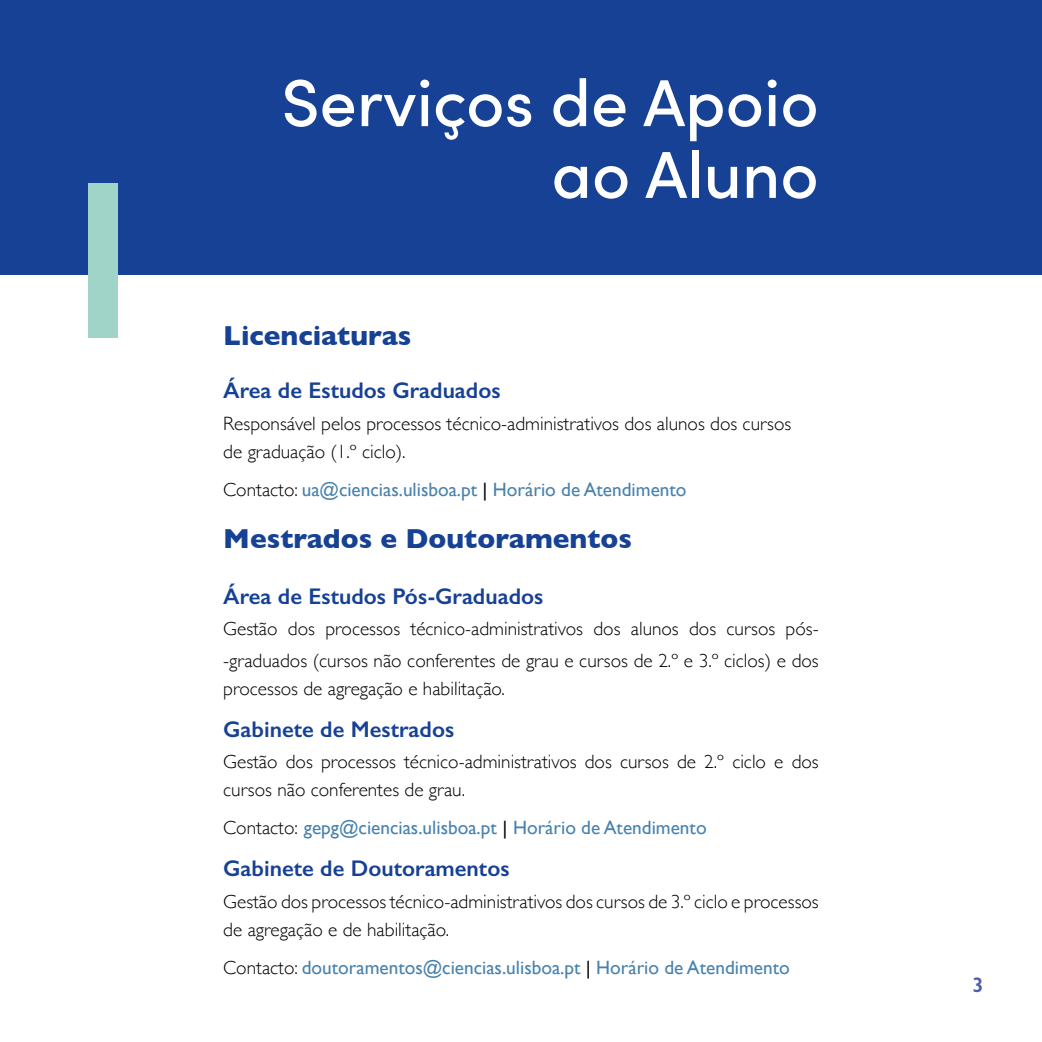
<style>
.page{position:relative;width:1042px;height:1042px;background:#fff}
.page>*{position:absolute;margin:0;border:0;box-sizing:border-box;transform-origin:0 0}
.t1{font:500 66.5px/71.8px "Sofia Pro";color:#fff;text-align:right}
.t2{font:700 28px "Gill Sans";color:#164194}
.t3{font:600 22.75px "Gill Sans";color:#164194}
.t4{font:600 21px "Gill Sans";color:#495fa9}
.t5{font:300 19.25px/28px "Gill Sans";color:#000}
.t6{font:19.25px "Gill Sans";color:#4882ae}
.s1{font-weight:300;color:#000}
.s2{color:#000}
</style>
<div class="page">
<div style="left:0;top:0;width:1042px;height:274px;background:#164194"></div>
<div style="left:88px;top:183px;width:29px;height:155px;background:#a0d4c9"></div>
<h1 class="t1" style="left:281px;top:63px;width:539px">Serviços de Apoio ao Aluno</h1>
<h2 class="t2" style="left:223px;top:313px;width:189px">Licenciaturas</h2>
<p class="t3" style="left:223px;top:377px;width:279px">Área de Estudos Graduados</p>
<p class="t5" style="left:223px;top:409px;width:569px">Responsável pelos processos técnico-administrativos dos alunos dos cursos de graduação (1.º ciclo).</p>
<p class="t6" style="left:223px;top:478px;width:465px"><span class="s1">Contacto:</span> ua@ciencias.ulisboa.pt <span class="s2">|</span> Horário de Atendimento</p>
<h2 class="t2" style="left:223px;top:516px;width:410px">Mestrados e Doutoramentos</h2>
<p class="t3" style="left:223px;top:582px;width:322px">Área de Estudos Pós-Graduados</p>
<p class="t5" style="left:223px;top:612px;width:597px;line-height:31.5px">Gestão dos processos técnico-administrativos dos alunos dos cursos pós--graduados (cursos não conferentes de grau e cursos de 2.º e 3.º ciclos) e dos</p>
<p class="t5" style="left:223px;top:674px;width:283px">processos de agregação e habilitação.</p>
<p class="t3" style="left:223px;top:715px;width:233px">Gabinete de Mestrados</p>
<p class="t5" style="left:223px;top:747px;width:597px">Gestão dos processos técnico-administrativos dos cursos de 2.º ciclo e dos cursos não conferentes de grau.</p>
<p class="t6" style="left:223px;top:816px;width:485px"><span class="s1">Contacto:</span> gepg@ciencias.ulisboa.pt <span class="s2">|</span> Horário de Atendimento</p>
<p class="t3" style="left:223px;top:855px;width:288px">Gabinete de Doutoramentos</p>
<p class="t5" style="left:223px;top:886px;width:597px">Gestão dos processos técnico-administrativos dos cursos de 3.º ciclo e processos de agregação e de habilitação.</p>
<p class="t6" style="left:223px;top:956px;width:568px"><span class="s1">Contacto:</span> doutoramentos@ciencias.ulisboa.pt <span class="s2">|</span> Horário de Atendimento</p>
<p class="t4" style="left:972px;top:971px;width:13px">3</p>
</div>
